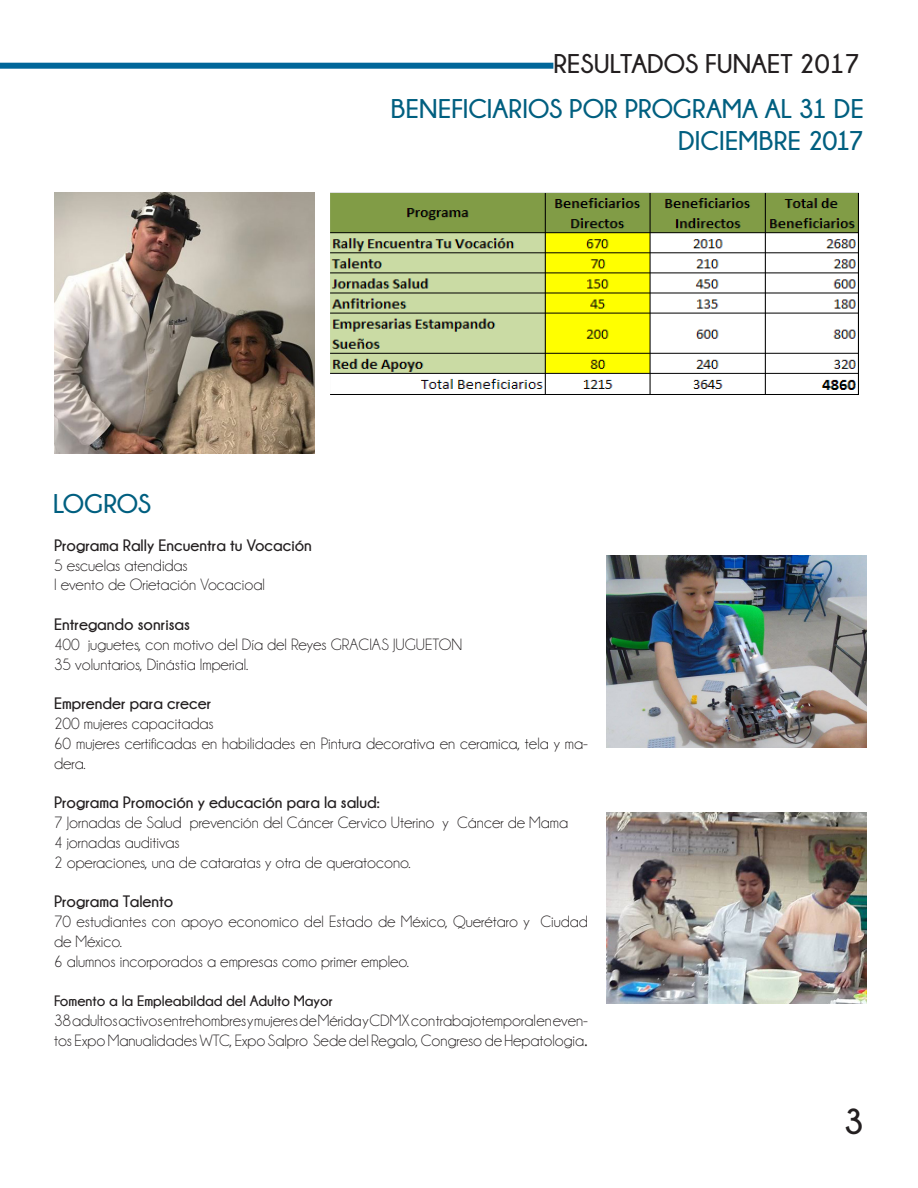
<style>
.page{position:relative;width:918px;height:1188px;background:#fff}
.page>*{position:absolute;margin:0;border:0;box-sizing:border-box;transform-origin:0 0}
.t1{font:700 36px "Champagne&Limousines";color:#231f20}
.Titulos{font:700 27px "Champagne&Limousines";color:#005f80}
.t2{font:700 27px "Champagne&Limousines";color:#231f20}
.t3{font:16.5px/19.8px "Champagne&Limousines";color:#231f20}
.t4{font:700 16.5px "Champagne&Limousines";color:#231f20}
.t5{font:700 15px "Champagne&Limousines";color:#231f20}
.s1{font-family:"Minion Pro"}
</style>
<div class="page">
<div style="left:0;top:63px;width:553px;height:6px;background:#069"></div>
<img style="left:54px;top:193px;width:261px;height:260px">
<img style="left:606px;top:556px;width:261px;height:191px">
<img style="left:606px;top:812px;width:261px;height:192px">
<img style="left:330px;top:193px;width:528px;height:202px">
<p class="Titulos" style="left:53px;top:489px;width:100px">LOGROS</p>
<h2 class="t2" style="left:553px;top:49px;width:308px">RESULTADOS FUNAET 2017</h2>
<p class="Titulos" style="left:391px;top:93px;width:475px">BENEFICIARIOS POR PROGRAMA AL 31 DE</p>
<p class="Titulos" style="left:678px;top:126px;width:187px">DICIEMBRE 2017</p>
<p class="t4" style="left:54px;top:536px;width:260px">Programa Rally Encuentra tu Vocación</p>
<p class="t3" style="left:54px;top:555px;width:135px">5 escuelas atendidas</p>
<p class="t3" style="left:54px;top:575px;width:212px">I evento de Orietación Vocacioal</p>
<p class="t4" style="left:54px;top:615px;width:138px">Entregando sonrisas</p>
<p class="t3" style="left:54px;top:635px;width:410px">400 juguetes, con motivo del Día del Reyes GRACIAS JUGUETON</p>
<p class="t3" style="left:54px;top:654px;width:196px">35 voluntarios, Dinástia Imperial.</p>
<p class="t4" style="left:54px;top:694px;width:159px">Emprender para crecer</p>
<p class="t3" style="left:54px;top:714px;width:161px">200 mujeres capacitadas</p>
<p class="t3" style="left:54px;top:734px;width:535px">60 mujeres certificadas en habilidades en Pintura decorativa en ceramica, tela y ma&shy;dera.</p>
<p class="t4" style="left:54px;top:793px;width:327px">Programa Promoción y educación para la salud:</p>
<p class="t3" style="left:54px;top:813px;width:516px">7 Jornadas de Salud prevención del Cáncer Cervico Uterino y Cáncer de Mama</p>
<p class="t3" style="left:54px;top:833px;width:127px">4 jornadas auditivas</p>
<p class="t3" style="left:54px;top:852px;width:358px">2 operaciones, una de cataratas y otra de queratocono.</p>
<p class="t4" style="left:54px;top:892px;width:121px">Programa Talento</p>
<p class="t3" style="left:54px;top:912px;width:536px">70 estudiantes con apoyo economico del Estado de México, Querétaro y Ciudad de México.</p>
<p class="t3" style="left:54px;top:951px;width:357px">6 alumnos incorporados a empresas como primer empleo.</p>
<p class="t5" style="left:54px;top:993px;width:280px">Fomento a la Empleabildad del Adulto Mayor</p>
<p class="t3" style="left:54px;top:1011px;width:535px">38 adultos activos entre hombres y mujeres de Mérida y CDMX con trabajotemporal en even&shy;tos Expo Manualidades WTC, Expo Salpro Sede del Regalo, Congreso de Hepatologia<span class="s1">.</span></p>
<p class="t1" style="left:844px;top:1101px;width:22px">3</p>
</div>
